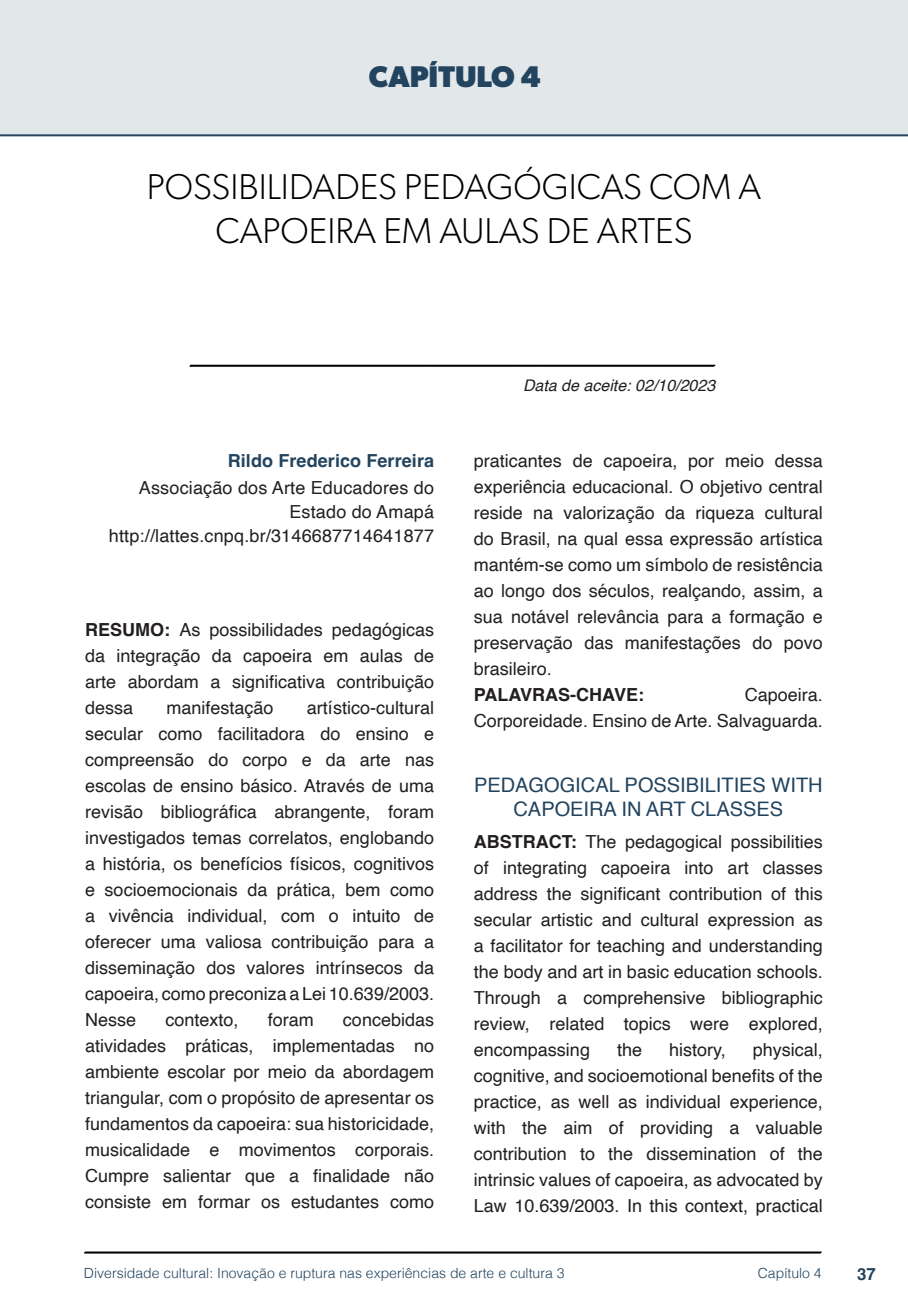
<style>
.page{position:relative;width:908px;height:1304px;background:#fff}
.page>*{position:absolute;margin:0;border:0;box-sizing:border-box;transform-origin:0 0}
.nome_artigos{font:300 36px/44px "Gibson";color:#000;text-align:center}
.capítulos{font:700 30px "Gibson";color:#23445f}
.título_Inglês{font:20px/24px "Helvetica";color:#23445f;text-align:center}
.Resumos_e_PC_TXT{font:18px/26px "Helvetica";color:#231f20;text-align:justify}
.info_autores{font:18px/24px "Helvetica";letter-spacing:.01em;color:#231f20;text-align:right}
.nome_autores{font:700 18px "Helvetica";letter-spacing:.005em;color:#23445f}
.Resumos_e_PC_TXT-2{font:700 18px "Helvetica";color:#231f20}
.t1{font:700 16.8px "Helvetica";color:#23445f}
.t2{font:italic 16px "Helvetica";color:#231f20}
.t3{font:300 14px "Helvetica";color:#23445f}
.s1{font-weight:700}
</style>
<div class="page">
<svg style="left:84px;top:1251px;width:737px;height:3px;background:#515151"></svg>
<div style="left:0;top:0;width:907px;height:136px;background:#e2e7e9"></div>
<svg style="left:189px;top:364px;width:526px;height:3px;background:#4f4f4f"></svg>
<div style="left:44px;top:72px;width:68px;height:61px;background:#e2e7e9"></div>
<p class="capítulos" style="left:369px;top:58px;width:173px">CAPÍTULO 4</p>
<p class="nome_artigos" style="left:147px;top:164px;width:615px">POSSIBILIDADES PEDAGÓGICAS COM A<br>CAPOEIRA EM AULAS DE ARTES</p>
<p class="nome_autores" style="left:228px;top:450px;width:208px">Rildo Frederico Ferreira</p>
<p class="info_autores" style="left:139px;top:477px;width:296px">Associação dos Arte Educadores do<br>Estado do Amapá</p>
<p class="info_autores" style="left:109px;top:525px;width:326px">http://lattes.cnpq.br/3146687714641877</p>
<p class="Resumos_e_PC_TXT" style="left:85px;top:618px;width:350px"><span class="s1">RESUMO:</span> As possibilidades pedagógicas da integração da capoeira em aulas de arte abordam a significativa contribuição dessa</p>
<p class="Resumos_e_PC_TXT" style="left:85px;top:696px;width:350px;text-indent:222px">artístico-cultural secular como facilitadora do ensino e compreensão do corpo e da arte nas escolas de ensino básico. Através de uma revisão bibliográfica abrangente, foram investigados temas correlatos, englobando a história, os benefícios físicos, cognitivos e socioemocionais da prática, bem como a vivência individual, com o intuito de oferecer uma valiosa contribuição para a disseminação dos valores intrínsecos da capoeira, como preconiza a Lei 10.639/2003.<br>Nesse</p>
<p class="Resumos_e_PC_TXT" style="left:166px;top:696px;width:109px">manifestação</p>
<p class="Resumos_e_PC_TXT" style="left:165px;top:1008px;width:75px">contexto,</p>
<p class="Resumos_e_PC_TXT" style="left:267px;top:1008px;width:48px">foram</p>
<p class="Resumos_e_PC_TXT" style="left:85px;top:1008px;width:350px;text-indent:258px">concebidas atividades práticas, implementadas no ambiente escolar por meio da abordagem triangular, com o propósito de apresentar os fundamentos da capoeira: sua historicidade, musicalidade e movimentos corporais.<br>Cumpre salientar que a finalidade não consiste em formar os estudantes como</p>
<p class="t2" style="left:523px;top:373px;width:194px">Data de aceite: 02/10/2023</p>
<p class="Resumos_e_PC_TXT" style="left:473px;top:448px;width:350px">praticantes de capoeira, por meio dessa experiência educacional. O objetivo central reside na valorização da riqueza cultural do Brasil, na qual essa expressão artística mantém-se como um símbolo de resistência ao longo dos séculos, realçando, assim, a sua notável relevância para a formação e preservação das manifestações do povo brasileiro.</p>
<p class="Resumos_e_PC_TXT-2" style="left:473px;top:684px;width:172px">PALAVRAS-CHAVE:</p>
<p class="Resumos_e_PC_TXT" style="left:473px;top:682px;width:350px;text-align:right">Capoeira.<br>Corporeidade. Ensino de Arte. Salvaguarda.</p>
<p class="título_Inglês" style="left:474px;top:774px;width:350px">PEDAGOGICAL POSSIBILITIES WITH<br>CAPOEIRA IN ART CLASSES</p>
<p class="Resumos_e_PC_TXT" style="left:473px;top:829px;width:350px"><span class="s1">ABSTRACT:</span> The pedagogical possibilities of integrating capoeira into art classes address the significant contribution of this secular artistic and cultural expression as a facilitator for teaching and understanding the body and art in basic education schools.<br>Through a comprehensive bibliographic review, related topics were explored, encompassing</p>
<p class="Resumos_e_PC_TXT" style="left:473px;top:1037px;width:350px;text-indent:279px">physical, cognitive, and socioemotional benefits of the practice, as well as individual experience, with the aim of providing a valuable contribution to the dissemination of the intrinsic values of capoeira, as advocated by Law 10.639/2003. In this context, practical</p>
<p class="Resumos_e_PC_TXT" style="left:616px;top:1037px;width:27px">the</p>
<p class="Resumos_e_PC_TXT" style="left:668px;top:1037px;width:58px">history,</p>
<p class="t3" style="left:84px;top:1261px;width:482px">Diversidade cultural: Inovação e ruptura nas experiências de arte e cultura 3</p>
<p class="t3" style="left:757px;top:1261px;width:65px">Capítulo 4</p>
<p class="t1" style="left:856px;top:1264px;width:20px">37</p>
</div>
